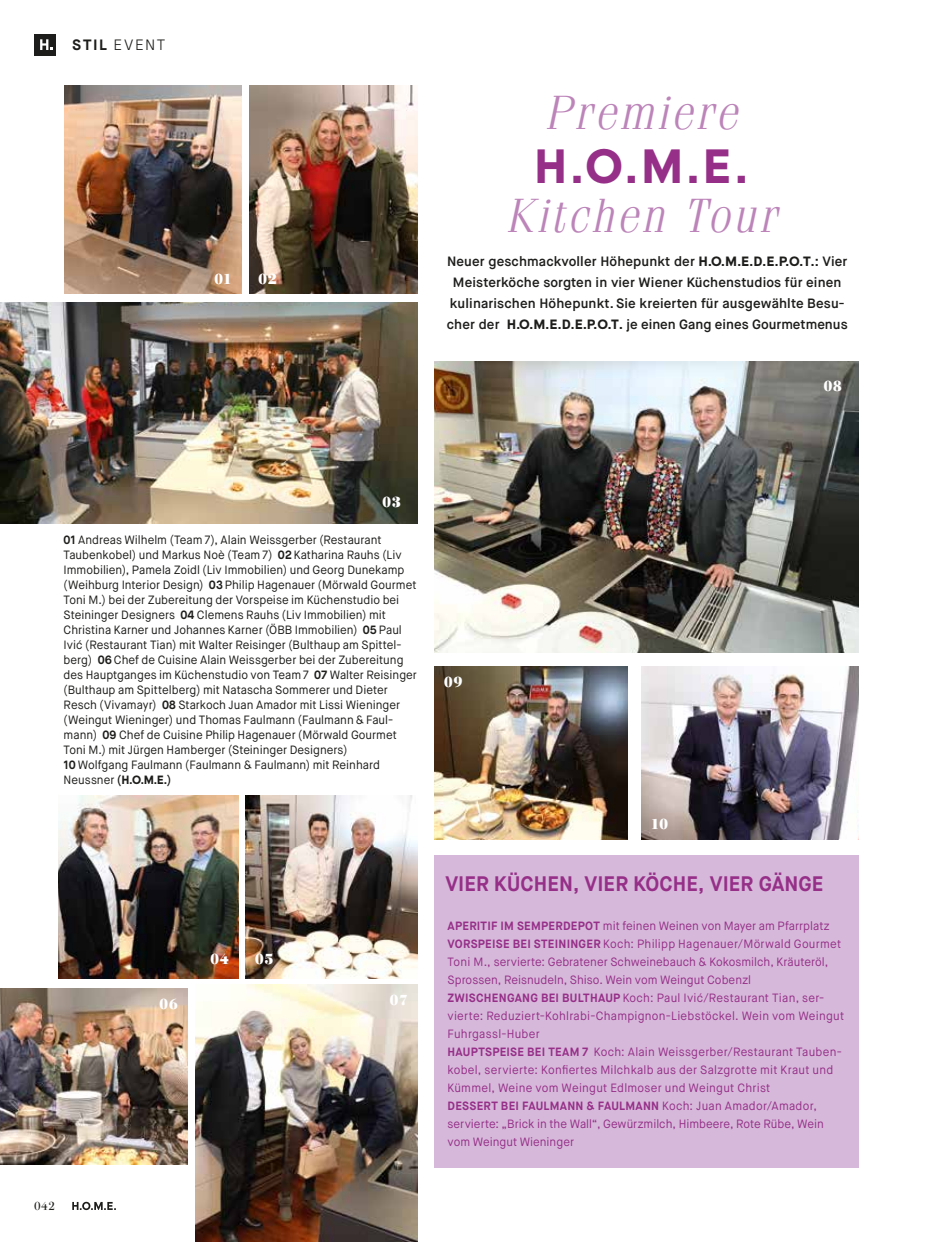
<style>
.page{position:relative;width:944px;height:1242px;background:#fff}
.page>*{position:absolute;margin:0;border:0;box-sizing:border-box;transform-origin:0 0}
.t1{font:italic 300 48px "Fenice Pro ITC";letter-spacing:.045em;color:#bc84b9}
.t2{font:900 48px "Maison Home";color:#962f88}
.t3{font:700 21px "Maison Neue";letter-spacing:.005em;color:#962f88;scale:.96 1}
.t4{font:900 15px "Gianotten LT Pro";letter-spacing:.025em;color:#fff;scale:.96 1}
.t5{font:300 15px "Maison Neue";letter-spacing:.105em;color:#1d1d1b}
.t6{font:600 13.5px/21px "Maison Neue";letter-spacing:.01em;color:#1d1d1b;text-align:center}
.t7{font:12px/15px "Maison Neue";color:#1d1d1b;scale:.96 1}
.t8{font:12px/18px "Maison Neue";letter-spacing:.015em;color:#962f88;scale:.96 1}
.t9{font:12px "Gianotten LT Pro";color:#1d1d1b}
.s1{font-weight:700}
.s2{font-family:"Maison Home";font-weight:900}
</style>
<div class="page">
<div style="left:34px;top:34px;width:21px;height:21px;background:#1d1d1b"></div>
<svg style="left:40px;top:39px;width:13px;height:11px"></svg>
<svg style="left:72px;top:1201px;width:44px;height:9px"></svg>
<img style="left:246px;top:795px;width:171px;height:183px">
<img style="left:434px;top:666px;width:194px;height:173px">
<img style="left:641px;top:666px;width:218px;height:173px">
<img style="left:435px;top:362px;width:424px;height:291px">
<img style="left:58px;top:795px;width:180px;height:183px">
<img style="left:196px;top:984px;width:221px;height:258px">
<img style="left:0;top:988px;width:187px;height:176px">
<img style="left:0;top:302px;width:417px;height:221px">
<img style="left:249px;top:86px;width:168px;height:208px">
<img style="left:65px;top:86px;width:176px;height:208px">
<div style="left:435px;top:855px;width:424px;height:312px;background:#d6b9da"></div>
<p class="t5" style="left:72px;top:35px;width:95px"><span class="s1">STIL</span> EVENT</p>
<p class="t4" style="left:214px;top:269px;width:20px">01</p>
<p class="t4" style="left:258px;top:269px;width:21px">02</p>
<h1 class="t1" style="left:544px;top:83px;width:195px">Premiere</h1>
<h1 class="t2" style="left:534px;top:148px;width:216px">H.O.M.E.</h1>
<h1 class="t1" style="left:505px;top:187px;width:273px">Kitchen Tour</h1>
<p class="t6" style="left:447px;top:250px;width:402px">Neuer geschmackvoller Höhepunkt der <span class="s2">H.O.M.E.D.E.P.O.T.</span><span class="s1">:</span> Vier Meisterköche sorgten in vier Wiener Küchenstudios für einen kulinarischen Höhepunkt. Sie kreierten für ausgewählte Besu&shy;cher der <span class="s2">H.O.M.E.D.E.P.O.T.</span> je einen Gang eines Gourmetmenus</p>
<p class="t4" style="left:823px;top:377px;width:21px">08</p>
<p class="t4" style="left:382px;top:492px;width:21px">03</p>
<p class="t7" style="left:64px;top:533px;width:370px"><span class="s1">01</span> Andreas Wilhelm (Team 7), Alain Weissgerber (Restaurant Taubenkobel) und Markus Noè (Team 7) <span class="s1">02</span> Katharina Rauhs (Liv Immobilien), Pamela Zoidl (Liv Immobilien) und Georg Dunekamp (Weihburg Interior Design) <span class="s1">03</span> Philip Hagenauer (Mörwald Gourmet Toni M.) bei der Zubereitung der Vorspeise im Küchenstudio bei Steininger Designers <span class="s1">04</span> Clemens Rauhs (Liv Immobilien) mit Christina Karner und Johannes Karner (ÖBB Immobilien) <span class="s1">05</span> Paul Ivić (Restaurant Tian) mit Walter Reisinger (Bulthaup am Spittel&shy;berg) <span class="s1">06</span> Chef de Cuisine Alain Weissgerber bei der Zubereitung des Hauptganges im Küchenstudio von Team 7 <span class="s1">07</span> Walter Reisinger (Bulthaup am Spittelberg) mit Natascha Sommerer und Dieter Resch (Vivamayr) <span class="s1">08</span> Starkoch Juan Amador mit Lissi Wieninger (Weingut Wieninger) und Thomas Faulmann (Faulmann &amp; Faul&shy;mann) <span class="s1">09</span> Chef de Cuisine Philip Hagenauer (Mörwald Gourmet Toni M.) mit Jürgen Hamberger (Steininger Designers)<br><span class="s1">10</span> Wolfgang Faulmann (Faulmann &amp; Faulmann) mit Reinhard Neussner <span class="s1">(</span><span class="s2">ሹ</span><span class="s1">)</span></p>
<p class="t4" style="left:210px;top:950px;width:21px">04</p>
<p class="t4" style="left:255px;top:950px;width:21px">05</p>
<p class="t4" style="left:159px;top:994px;width:21px">06</p>
<p class="t4" style="left:390px;top:990px;width:21px">07</p>
<p class="t9" style="left:34px;top:1198px;width:23px">042</p>
<p class="t4" style="left:444px;top:672px;width:21px">09</p>
<p class="t4" style="left:650px;top:815px;width:20px">10</p>
<h2 class="t3" style="left:445px;top:870px;width:395px">VIER KÜCHEN, VIER KÖCHE, VIER GÄNGE</h2>
<p class="t8" style="left:448px;top:916px;width:415px"><span class="s1">APERITIF IM SEMPERDEPOT</span> mit feinen Weinen von Mayer am Pfarrplatz <span class="s1">VORSPEISE BEI STEININGER</span> Koch: Philipp Hagenauer/Mörwald Gourmet Toni M., servierte: Gebratener Schweinebauch &amp; Kokosmilch, Kräuteröl, Sprossen, Reisnudeln, Shiso. Wein vom Weingut Cobenzl <span class="s1">ZWISCHENGANG BEI BULTHAUP</span> Koch: Paul Ivić/Restaurant Tian, ser&shy;vierte: Reduziert-Kohlrabi-Champignon-Liebstöckel. Wein vom Weingut Fuhrgassl-Huber<br><span class="s1">HAUPTSPEISE BEI TEAM 7</span> Koch: Alain Weissgerber/Restaurant Tauben&shy;kobel, servierte: Konfiertes Milchkalb aus der Salzgrotte mit Kraut und Kümmel, Weine vom Weingut Edlmoser und Weingut Christ<br><span class="s1">DESSERT BEI FAULMANN &amp; FAULMANN</span> Koch: Juan Amador/Amador, servierte: „Brick in the Wall“, Gewürzmilch, Himbeere, Rote Rübe, Wein vom Weingut Wieninger</p>
</div>
